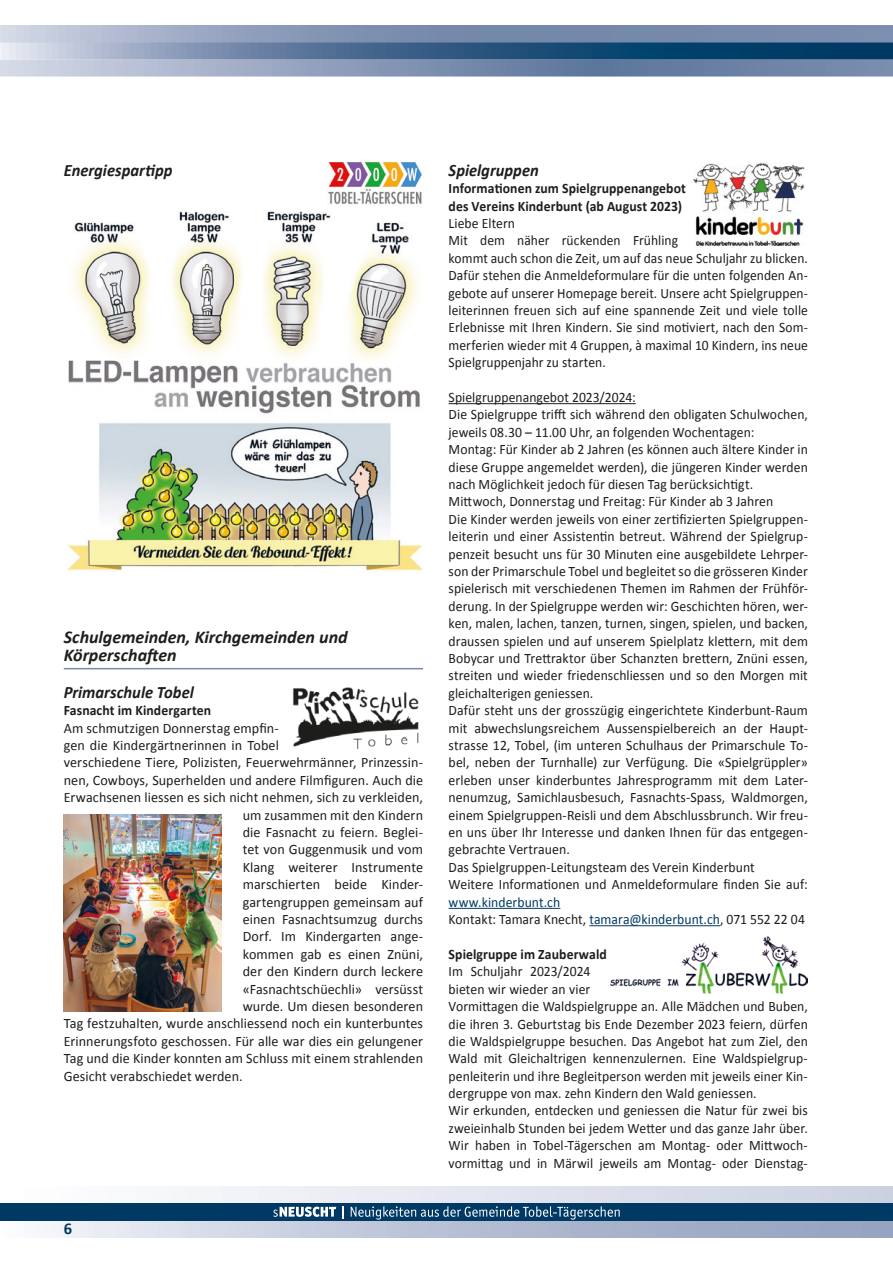
<style>
.page{position:relative;width:893px;height:1263px;background:#fff}
.page>*{position:absolute;margin:0;border:0;box-sizing:border-box;transform-origin:0 0}
.t1{font:italic 700 18px/18px "Calibri";color:#1d1d1b}
.t2{font:italic 700 17.4px "Calibri";color:#1d1d1b;scale:.95 1}
.t3{font:700 16.5px "Calibri";color:#003964}
.t4{font:14.4px/17.4px "Calibri";letter-spacing:.005em;color:#1d1d1b;scale:.95 1}
.t5{font:14.4px "Calibri";letter-spacing:.005em;color:#1d1d1b}
.t6{font:700 14.4px/17.4px "Calibri";letter-spacing:.005em;color:#1d1d1b;scale:.95 1}
.t7{font:14.4px/17.4px "Calibri";letter-spacing:.005em;color:#003964;scale:.95 1}
.s1{color:#1d1d1b}
</style>
<div class="page">
<div style="left:0;top:1220px;width:893px;height:17px;background:linear-gradient(to right,#f0f2f8,#8a99b9)"></div>
<div style="left:0;top:1186px;width:893px;height:17px;background:linear-gradient(to right,#fff,#ccd1e1)"></div>
<svg style="left:0;top:26px;width:893px;height:17px;background:#8798b6"></svg>
<div style="left:0;top:1203px;width:893px;height:17px;background:#003964"></div>
<svg style="left:0;top:44px;width:893px;height:33px;background:#6b86a6"></svg>
<img style="left:0;top:43px;width:893px;height:1px">
<svg style="left:342px;top:1207px;width:1px;height:12px"></svg>
<svg style="left:273px;top:1206px;width:63px;height:11px"></svg>
<svg style="left:351px;top:1206px;width:269px;height:13px"></svg>
<hr style="left:64px;top:668px;width:359px;height:1px;background:#7589ab">
<hr style="left:449px;top:403px;width:187px;height:1px;background:#1d1d1b">
<hr style="left:449px;top:908px;width:111px;height:1px;background:#003964">
<hr style="left:589px;top:925px;width:131px;height:1px;background:#003964">
<img style="left:293px;top:687px;width:126px;height:62px">
<img style="left:693px;top:163px;width:112px;height:82px">
<img style="left:610px;top:936px;width:198px;height:57px">
<img style="left:64px;top:815px;width:158px;height:196px">
<img style="left:67px;top:211px;width:356px;height:360px">
<img style="left:328px;top:163px;width:94px;height:42px">
<p class="t2" style="left:64px;top:159px;width:116px">Energiespartipp</p>
<p class="t1" style="left:64px;top:628px;width:285px">Schulgemeinden, Kirchgemeinden und<br>Körperschaften</p>
<p class="t2" style="left:64px;top:681px;width:138px">Primarschule Tobel</p>
<p class="t6" style="left:64px;top:701px;width:157px">Fasnacht im Kindergarten</p>
<p class="t5" style="left:64px;top:719px;width:217px">Am schmutzigen Donnerstag empfin-</p>
<p class="t5" style="left:64px;top:736px;width:217px">gen die Kindergärtnerinnen in Tobel</p>
<p class="t5" style="left:64px;top:754px;width:361px">verschiedene Tiere, Polizisten, Feuerwehrmänner, Prinzessin-</p>
<p class="t5" style="left:64px;top:771px;width:361px">nen, Cowboys, Superhelden und andere Filmfiguren. Auch die</p>
<p class="t5" style="left:64px;top:788px;width:361px">Erwachsenen liessen es sich nicht nehmen, sich zu verkleiden,</p>
<p class="t5" style="left:243px;top:806px;width:182px">um zusammen mit den Kindern</p>
<p class="t5" style="left:243px;top:823px;width:182px">die Fasnacht zu feiern. Beglei-</p>
<p class="t5" style="left:243px;top:840px;width:182px">tet von Guggenmusik und vom</p>
<p class="t5" style="left:243px;top:858px;width:182px">Klang weiterer Instrumente</p>
<p class="t5" style="left:243px;top:875px;width:182px">marschierten beide Kinder-</p>
<p class="t5" style="left:243px;top:893px;width:182px">gartengruppen gemeinsam auf</p>
<p class="t5" style="left:243px;top:910px;width:182px">einen Fasnachtsumzug durchs</p>
<p class="t5" style="left:243px;top:927px;width:182px">Dorf. Im Kindergarten ange-</p>
<p class="t5" style="left:243px;top:945px;width:182px">kommen gab es einen Znüni,</p>
<p class="t5" style="left:243px;top:962px;width:182px">der den Kindern durch leckere</p>
<p class="t5" style="left:243px;top:980px;width:182px">«Fasnachtschüechli» versüsst</p>
<p class="t5" style="left:243px;top:997px;width:182px">wurde. Um diesen besonderen</p>
<p class="t5" style="left:64px;top:1014px;width:361px">Tag festzuhalten, wurde anschliessend noch ein kunterbuntes</p>
<p class="t5" style="left:64px;top:1032px;width:361px">Erinnerungsfoto geschossen. Für alle war dies ein gelungener</p>
<p class="t5" style="left:64px;top:1049px;width:361px">Tag und die Kinder konnten am Schluss mit einem strahlenden</p>
<p class="t5" style="left:64px;top:1067px;width:180px">Gesicht verabschiedet werden.</p>
<p class="t3" style="left:64px;top:1218px;width:10px">6</p>
<p class="t2" style="left:449px;top:159px;width:96px">Spielgruppen</p>
<p class="t6" style="left:449px;top:179px;width:251px">Informationen zum Spielgruppenangebot des Vereins Kinderbunt (ab August 2023)</p>
<p class="t4" style="left:449px;top:215px;width:380px">Liebe Eltern<br>Mit dem näher rückenden Frühling<br>kommt auch schon die Zeit, um auf das neue Schuljahr zu blicken.<br>Dafür stehen die Anmeldeformulare für die unten folgenden An&shy;gebote auf unserer Homepage bereit. Unsere acht Spielgruppen&shy;leiterinnen freuen sich auf eine spannende Zeit und viele tolle Erlebnisse mit Ihren Kindern. Sie sind motiviert, nach den Som&shy;merferien wieder mit 4 Gruppen, à maxi mal 10 Kindern, ins neue Spielgruppenjahr zu starten.</p>
<p class="t4" style="left:449px;top:389px;width:380px">Spielgruppenangebot 2023/2024:<br>Die Spielgruppe trifft sich während den obligaten Schulwochen, jeweils 08.30 – 11.00 Uhr, an folgenden Wochentagen:<br>Montag: Für Kinder ab 2 Jahren (es können auch ältere Kinder in diese Gruppe angemeldet werden), die jüngeren Kinder werden nach Möglichkeit jedoch für diesen Tag berücksichtigt.<br>Mittwoch, Donnerstag und Freitag: Für Kinder ab 3 Jahren<br>Die Kinder werden jeweils von einer zertifizierten Spielgruppen&shy;leiterin und einer Assistentin betreut. Während der Spielgrup&shy;penzeit besucht uns für 30 Minuten eine ausgebildete Lehrper&shy;son der Primarschule Tobel und begleitet so die grösseren Kinder spielerisch mit verschiedenen Themen im Rahmen der Frühför&shy;derung. In der Spielgruppe werden wir: Geschichten hören, wer&shy;ken, malen, lachen, tanzen, turnen, singen, spielen, und backen, draussen spielen und auf unserem Spielplatz klettern, mit dem Bobycar und Trettraktor über Schanzten brettern, Znüni essen, streiten und wieder friedenschliessen und so den Morgen mit gleichalterigen geniessen.<br>Dafür steht uns der grosszügig eingerichtete Kinderbunt-Raum mit abwechslungsreichem Aussenspielbereich an der Haupt&shy;strasse 12, Tobel, (im unteren Schulhaus der Primarschule To&shy;bel, neben der Turnhalle) zur Verfügung. Die «Spielgrüppler» erleben unser kinderbuntes Jahresprogramm mit dem Later&shy;nenumzug, Samichlausbesuch, Fasnachts-Spass, Waldmorgen, einem Spielgruppen-Reisli und dem Abschlussbrunch. Wir freu&shy;en uns über Ihr Interesse und danken Ihnen für das entgegen&shy;gebrachte Vertrauen.<br>Das Spielgruppen-Leitungsteam des Verein Kinderbunt<br>Weitere Informationen und Anmeldeformulare finden Sie auf:</p>
<p class="t7" style="left:449px;top:893px;width:377px">www.kinderbunt.ch<br><span class="s1">Kontakt: Tamara Knecht,</span> tamara@kinderbunt.ch<span class="s1">, 071 552 22 04</span></p>
<p class="t6" style="left:449px;top:945px;width:168px">Spielgruppe im Zauberwald</p>
<p class="t4" style="left:449px;top:963px;width:380px">Im Schuljahr 2023/2024<br>bieten wir wieder an vier<br>Vormittagen die Waldspielgruppe an. Alle Mädchen und Buben, die ihren 3. Geburtstag bis Ende Dezember 2023 feiern, dürfen die Waldspielgruppe besuchen. Das Angebot hat zum Ziel, den Wald mit Gleichaltrigen kennenzulernen. Eine Waldspielgrup&shy;penleiterin und ihre Begleitperson werden mit jeweils einer Kin&shy;dergruppe von max. zehn Kindern den Wald geniessen.<br>Wir erkunden, entdecken und geniessen die Natur für zwei bis zweieinhalb Stunden bei jedem Wetter und das ganze Jahr über.<br>Wir haben in Tobel-Tägerschen am Montag- oder Mittwoch&shy;vormittag und in Märwil jeweils am Montag- oder Dienstag-</p>
</div>
